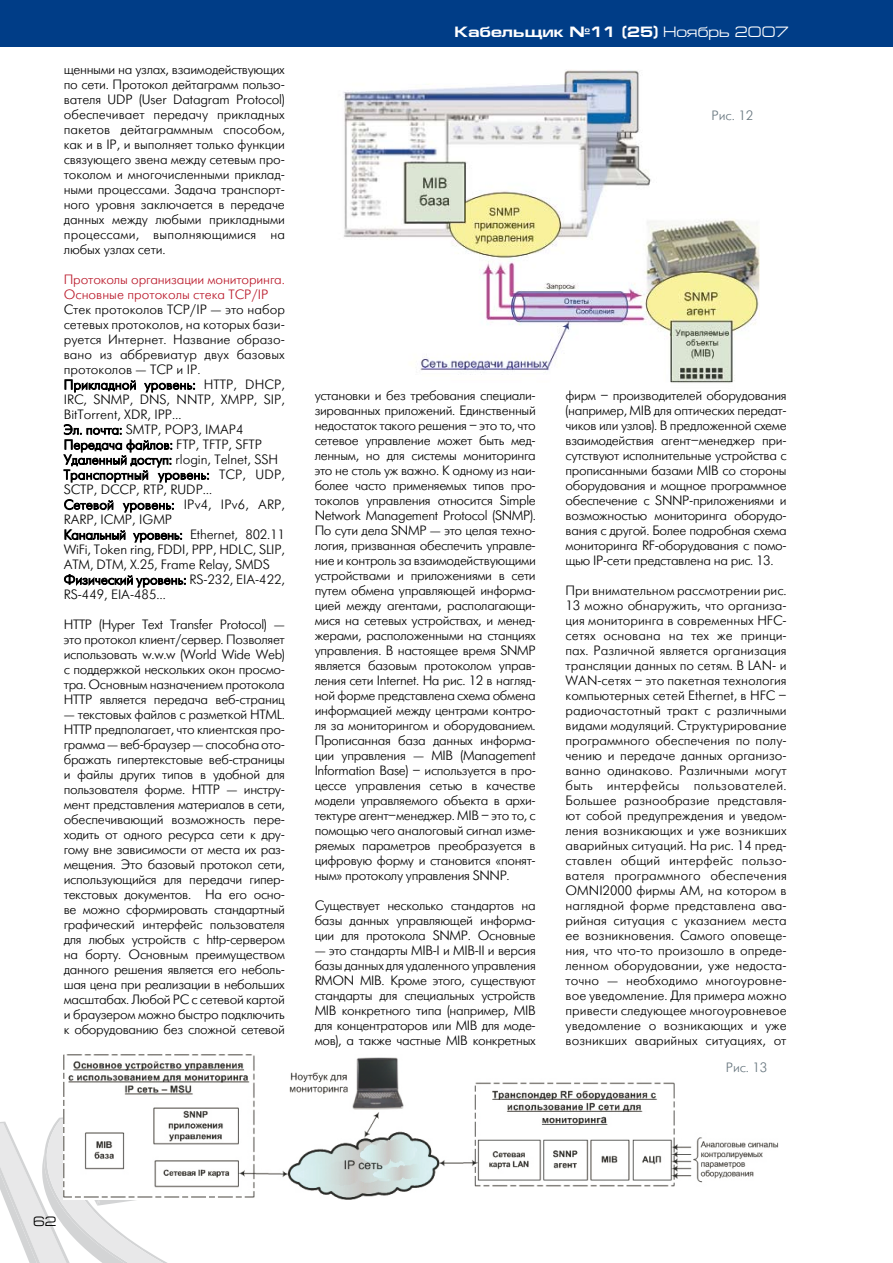
<style>
.page{position:relative;width:893px;height:1263px;background:#fff}
.page>*{position:absolute;margin:0;border:0;box-sizing:border-box;transform-origin:0 0}
.t1{font:700 15px "Europe Ext";color:#fff}
.t2{font:13.5px/15px "Futuris Light C";color:#000;text-align:justify}
.t3{font:13.5px/15px "Futuris Light C";letter-spacing:-.01em;color:#ba192a}
.t4{font:13.5px "Futuris Light C";color:#66757e}
.t5{font:13.5px "Europe Ext";color:#000}
.s1{font-weight:400}
</style>
<div class="page">
<svg style="left:0;top:1109px;width:167px;height:154px"></svg>
<svg style="left:64px;top:379px;width:72px;height:14px"></svg>
<svg style="left:144px;top:383px;width:51px;height:10px"></svg>
<svg style="left:63px;top:424px;width:146px;height:59px"></svg>
<svg style="left:64px;top:499px;width:50px;height:12px"></svg>
<svg style="left:123px;top:503px;width:51px;height:10px"></svg>
<svg style="left:64px;top:529px;width:62px;height:12px"></svg>
<svg style="left:133px;top:533px;width:49px;height:10px"></svg>
<svg style="left:64px;top:574px;width:122px;height:14px"></svg>
<img style="left:343px;top:70px;width:417px;height:313px">
<img style="left:64px;top:1055px;width:715px;height:144px">
<div style="left:0;top:0;width:893px;height:46px;background:#003d87"></div>
<p class="t2" style="left:64px;top:63px;width:223px">щенными на узлах, взаимодействующих по сети. Протокол дейтаграмм пользо&shy;вателя UDP (User Datagram Protocol) обеспечивает передачу прикладных пакетов дейтаграммным способом, как и в IP, и выполняет только функции связующего звена между сетевым про&shy;токолом и многочисленными приклад&shy;ными процессами. Задача транспорт&shy;ного уровня заключается в передаче данных между любыми прикладными процессами, выполняющимися на любых узлах сети.</p>
<p class="t3" style="left:64px;top:272px;width:223px">Протоколы организации мониторинга.<br>Основные протоколы стека TCP/IP</p>
<p class="t2" style="left:64px;top:302px;width:223px;text-align:left">Стек протоколов TCP/IP — это набор сетевых протоколов, на которых бази&shy;руется Интернет. Название образо&shy;вано из аббревиатур двух базовых протоколов — TCP и IP.<br>Прикладной уровень: HTTP, DHCP,<br>IRC, SNMP, DNS, NNTP, XMPP, SIP,<br>BitTorrent, XDR, IPP…<br>Эл. почта: SMTP, POP3, IMAP4<br>Передача файлов: FTP, TFTP, SFTP<br>Удаленный доступ: rlogin, Telnet, SSH<br>Транспортный уровень: TCP, UDP,<br>SCTP, DCCP, RTP, RUDP…<br>Сетевой уровень: IPv4, IPv6, ARP,<br>RARP, ICMP, IGMP<br>Канальный уровень: Ethernet, 802.11<br>WiFi, Token ring, FDDI, PPP, HDLC, SLIP,<br>ATM, DTM, X.25, Frame Relay, SMDS<br>Физический уровень: RS-232, EIA-422,<br>RS-449, EIA-485…</p>
<p class="t2" style="left:64px;top:618px;width:223px">HTTP (Hyper Text Transfer Protocol) — это протокол клиент/сервер. Позволяет использовать w.w.w (World Wide Web) с поддержкой нескольких окон просмо&shy;тра. Основным назначением протокола HTTP является передача веб-страниц</p>
<p class="t2" style="left:64px;top:708px;width:223px">— текстовых файлов с разметкой HTML.<br>HTTP предполагает, что клиентская про&shy;грамма — веб-браузер — способна ото&shy;бражать гипертекстовые веб-страницы и файлы других типов в удобной для пользователя форме. HTTP — инстру&shy;мент представления материалов в сети, обеспечивающий возможность пере&shy;ходить от одного ресурса сети к дру&shy;гому вне зависимости от места их раз&shy;мещения. Это базовый протокол сети, использующийся для передачи гипер&shy;текстовых документов. На его осно&shy;ве можно сформировать стандартный графический интерфейс пользователя для любых устройств с http-сервером на борту. Основным преимуществом данного решения является его неболь&shy;шая цена при реализации в небольших масштабах. Любой PC с сетевой картой и браузером можно быстро подключить к оборудованию без сложной сетевой</p>
<p class="t1" style="left:454px;top:23px;width:335px">Кабельщик №11 (25) <span class="s1">Ноябрь 2007</span></p>
<p class="t4" style="left:711px;top:108px;width:43px">Рис. 12</p>
<p class="t2" style="left:315px;top:388px;width:223px">установки и без требования специали&shy;зированных приложений. Единственный недостаток такого решения – это то, что сетевое управление может быть мед&shy;ленным, но для системы мониторинга это не столь уж важно. К одному из наи&shy;более часто применяемых типов про&shy;токолов управления относится Simple Network Management Protocol (SNMP).<br>По сути дела SNMP — это целая техно&shy;логия, призванная обеспечить управле&shy;ние и контроль за взаимодействующими устройствами и приложениями в сети путем обмена управляющей информа&shy;цией между агентами, располагающи&shy;мися на сетевых устройствах, и менед&shy;жерами, расположенными на станциях управления. В настоящее время SNMP является базовым протоколом управ&shy;ления сети Internet. На рис. 12 в нагляд&shy;ной форме представлена схема обмена информацией между центрами контро&shy;ля за мониторингом и оборудованием.<br>Прописанная база данных информа&shy;ции управления — MIB (Management Information Base) – используется в про&shy;цессе управления сетью в качестве модели управляемого объекта в архи&shy;тектуре агент–менеджер. MIB – это то, с помощью чего аналоговый сигнал изме&shy;ряемых параметров преобразуется в цифровую форму и становится «понят&shy;ным» протоколу управления SNNP.</p>
<p class="t2" style="left:315px;top:898px;width:223px">Существует несколько стандартов на базы данных управляющей информа&shy;ции для протокола SNMP. Основные</p>
<p class="t2" style="left:315px;top:943px;width:223px">— это стандарты MIB-I и MIB-II и версия базы данных для удаленного управления RMON MIB. Кроме этого, существуют стандарты для специальных устройств MIB конкретного типа (например, MIB для концентраторов или MIB для моде&shy;мов), а также частные MIB конкретных</p>
<p class="t2" style="left:566px;top:388px;width:223px">фирм – производителей оборудования (например, MIB для оптических передат&shy;чиков или узлов). В предложенной схеме взаимодействия агент–менеджер при&shy;сутствуют исполнительные устройства с прописанными базами MIB со стороны оборудования и мощное программное обеспечение с SNNP-приложениями и возможностью мониторинга оборудо&shy;вания с другой. Более подробная схема мониторинга RF-оборудования с помо&shy;щью IP-сети представлена на рис. 13.</p>
<p class="t2" style="left:566px;top:583px;width:223px">При внимательном рассмотрении рис.<br>13 можно обнаружить, что организа&shy;ция мониторинга в современных HFC&shy;сетях основана на тех же принци&shy;пах. Различной является организация трансляции данных по сетям. В LAN- и WAN-сетях – это пакетная технология компьютерных сетей Ethernet, в HFC – радиочастотный тракт с различными видами модуляций. Структурирование программного обеспечения по полу&shy;чению и передаче данных организо&shy;ванно одинаково. Различными могут быть интерфейсы пользователей.<br>Большее разнообразие представля&shy;ют собой предупреждения и уведом&shy;ления возникающих и уже возникших аварийных ситуаций. На рис. 14 пред&shy;ставлен общий интерфейс пользо&shy;вателя программного обеспечения OMNI2000 фирмы АМ, на котором в наглядной форме представлена ава&shy;рийная ситуация с указанием места ее возникновения. Самого оповеще&shy;ния, что что-то произошло в опреде&shy;ленном оборудовании, уже недоста&shy;точно — необходимо многоуровне&shy;вое уведомление. Для примера можно привести следующее многоуровневое уведомление о возникающих и уже возникших аварийных ситуациях, от</p>
<p class="t4" style="left:726px;top:1061px;width:43px">Рис. 13</p>
<p class="t5" style="left:33px;top:1214px;width:25px">62</p>
</div>
